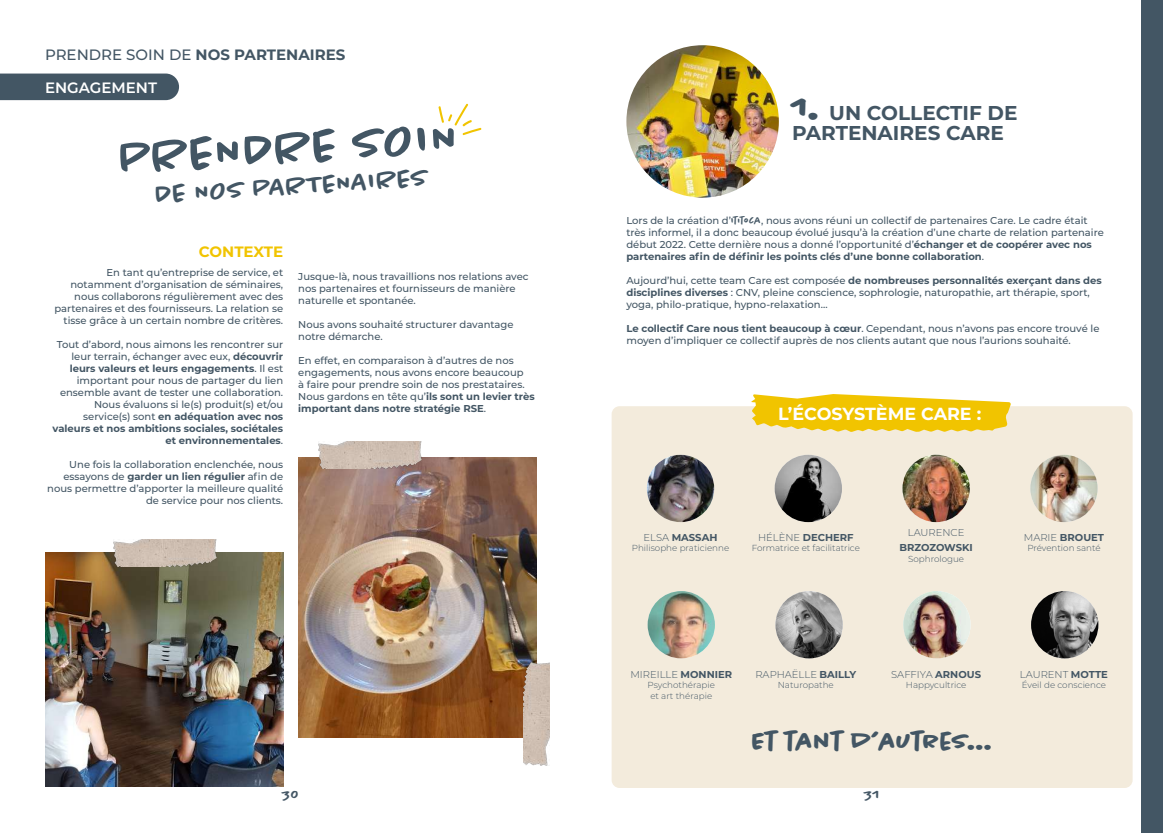
<style>
.page{position:relative;width:1163px;height:833px;background:#fff}
.page>*{position:absolute;margin:0;border:0;box-sizing:border-box;transform-origin:0 0}
.t1{font:500 50px "Chantal";color:#435664}
.t2{font:500 27.5px "Chantal";color:#435664}
.t3{font:700 25px "Chantal";color:#435664}
.t4{font:700 20px/20px "Montserrat";color:#435664}
.t5{font:700 17.5px "Montserrat";color:#fff}
.t6{font:700 15px "Montserrat";color:#435664}
.t7{font:600 15px "Montserrat";color:#fff}
.t8{font:700 15px "Montserrat";color:#f1c400}
.t9{font:500 15px "Chantal";color:#435664}
.t10{font:500 10px/12px "Montserrat";color:#435664}
.t11{font:300 10px "Montserrat";color:#435664}
.t12{font:700 10px "Montserrat";color:#435664}
.t13{font:300 8.75px/10.5px "Montserrat";color:#435664;text-align:center}
.s1{font-weight:500}
.s2{font-weight:700}
.s3{font-family:"Chantal";font-size:35px}
.s4{font-family:"Chantal"}
.s5{font-weight:300}
</style>
<div class="page">
<div style="left:0;top:74px;width:179px;height:26px;background:#435664"></div>
<svg style="left:438px;top:103px;width:44px;height:32px"></svg>
<img style="left:626px;top:45px;width:152px;height:153px;border-radius:76px">
<div style="left:1141px;top:0;width:21px;height:833px;background:#435664"></div>
<div style="left:611px;top:406px;width:521px;height:382px;background:#f3ebdc;border-radius:8px"></div>
<svg style="left:751px;top:394px;width:259px;height:38px"></svg>
<img style="left:646px;top:455px;width:68px;height:67px;border-radius:34px">
<img style="left:647px;top:591px;width:67px;height:67px;border-radius:34px">
<img style="left:774px;top:455px;width:67px;height:67px;border-radius:34px">
<img style="left:775px;top:591px;width:67px;height:67px;border-radius:34px">
<img style="left:902px;top:455px;width:67px;height:67px;border-radius:34px">
<img style="left:903px;top:591px;width:67px;height:67px;border-radius:34px">
<img style="left:1030px;top:455px;width:67px;height:67px;border-radius:34px">
<img style="left:1030px;top:591px;width:68px;height:67px;border-radius:34px">
<img style="left:45px;top:553px;width:238px;height:234px">
<img style="left:298px;top:457px;width:238px;height:280px">
<img style="left:318px;top:441px;width:103px;height:27px">
<img style="left:114px;top:539px;width:102px;height:27px">
<img style="left:523px;top:662px;width:26px;height:103px">
<h3 class="t6" style="left:45px;top:43px;width:302px"><span class="s1">PRENDRE SOIN DE</span> NOS PARTENAIRES</h3>
<h3 class="t7" style="left:45px;top:77px;width:114px">ENGAGEMENT</h3>
<h1 class="t1" style="left:118px;top:126px;width:342px;rotate:-3deg">PRENDRE SOIN</h1>
<h2 class="t2" style="left:154px;top:179px;width:275px;rotate:-4deg">DE NOS PARTENAIRES</h2>
<h3 class="t8" style="left:199px;top:241px;width:86px">CONTEXTE</h3>
<p class="t10" style="left:54px;top:266px;width:230px;text-align:right">En tant qu’entreprise de service, et notamment d’organisation de séminaires, nous collaborons régulièrement avec des partenaires et des fournisseurs. La relation se tisse grâce à un certain nombre de critères.</p>
<p class="t10" style="left:53px;top:338px;width:232px;text-align:right">Tout d’abord, nous aimons les rencontrer sur leur terrain, échanger avec eux, <span class="s2">découvrir leurs valeurs et leurs engagements</span>. Il est important pour nous de partager du lien ensemble avant de tester une collaboration.<br>Nous évaluons si le(s) produit(s) et/ou service(s) sont <span class="s2">en adéquation avec nos valeurs et nos ambitions sociales, sociétales et environnementales</span>.</p>
<p class="t10" style="left:47px;top:458px;width:237px;text-align:right">Une fois la collaboration enclenchée, nous essayons de <span class="s2">garder un lien régulier</span> afin de nous permettre d’apporter la meilleure qualité de service pour nos clients.</p>
<p class="t10" style="left:298px;top:270px;width:232px">Jusque-là, nous travaillions nos relations avec nos partenaires et fournisseurs de manière naturelle et spontanée.</p>
<p class="t10" style="left:298px;top:318px;width:217px">Nous avons souhaité structurer davantage notre démarche.</p>
<p class="t10" style="left:298px;top:354px;width:238px">En effet, en comparaison à d’autres de nos engagements, nous avons encore beaucoup<br>à faire pour prendre soin de nos prestataires.<br>Nous gardons en tête qu’<span class="s2">ils sont un levier très important dans notre stratégie RSE</span>.</p>
<h3 class="t4" style="left:792px;top:101px;width:227px"><span class="s3">1.</span> UN COLLECTIF DE<br>PARTENAIRES CARE</h3>
<p class="t10" style="left:626px;top:214px;width:479px">Lors de la création d’<span class="s4">ITITOCA</span>, nous avons réuni un collectif de partenaires Care. Le cadre était très informel, il a donc beaucoup évolué jusqu’à la création d’une charte de relation partenaire début 2022. Cette dernière nous a donné l’opportunité d’<span class="s2">échanger et de coopérer avec nos partenaires afin de définir les points clés d’une bonne collaboration</span>.</p>
<p class="t10" style="left:626px;top:274px;width:477px">Aujourd’hui, cette team Care est composée <span class="s2">de nombreuses personnalités exerçant dans des disciplines diverses</span> : CNV, pleine conscience, sophrologie, naturopathie, art thérapie, sport, yoga, philo-pratique, hypno-relaxation…</p>
<p class="t10" style="left:626px;top:322px;width:474px"><span class="s2">Le collectif Care nous tient beaucoup à cœur</span>. Cependant, nous n’avons pas encore trouvé le moyen d’impliquer ce collectif auprès de nos clients autant que nous l’aurions souhaité.</p>
<h3 class="t5" style="left:778px;top:401px;width:204px">L’ÉCOSYSTÈME CARE :</h3>
<p class="t12" style="left:643px;top:530px;width:75px"><span class="s5">ELSA</span> MASSAH</p>
<p class="t13" style="left:631px;top:543px;width:99px">Philisophe praticienne</p>
<p class="t12" style="left:758px;top:530px;width:97px"><span class="s5">HÉLÈNE</span> DECHERF</p>
<p class="t13" style="left:751px;top:543px;width:110px">Formatrice et facilitatrice</p>
<p class="t11" style="left:907px;top:526px;width:58px">LAURENCE</p>
<p class="t12" style="left:899px;top:540px;width:75px">BRZOZOWSKI</p>
<p class="t13" style="left:907px;top:553px;width:58px">Sophrologue</p>
<p class="t12" style="left:1023px;top:530px;width:82px"><span class="s5">MARIE</span> BROUET</p>
<p class="t13" style="left:1027px;top:543px;width:75px">Prévention santé</p>
<p class="t11" style="left:630px;top:667px;width:103px">MIREILLE <span class="s2">MONNIER</span></p>
<p class="t13" style="left:647px;top:679px;width:69px">Psychothérapie et art thérapie</p>
<p class="t11" style="left:755px;top:667px;width:102px">RAPHAËLLE <span class="s2">BAILLY</span></p>
<p class="t13" style="left:777px;top:679px;width:57px">Naturopathe</p>
<p class="t11" style="left:891px;top:667px;width:91px">SAFFIYA <span class="s2">ARNOUS</span></p>
<p class="t13" style="left:905px;top:679px;width:62px">Happycultrice</p>
<h3 class="t3" style="left:752px;top:725px;width:240px">ET TANT D’AUTRES...</h3>
<p class="t11" style="left:1019px;top:667px;width:89px">LAURENT <span class="s2">MOTTE</span></p>
<p class="t13" style="left:1021px;top:679px;width:86px">Éveil de conscience</p>
<h3 class="t9" style="left:282px;top:785px;width:19px">30</h3>
<h3 class="t9" style="left:863px;top:785px;width:18px">31</h3>
</div>
